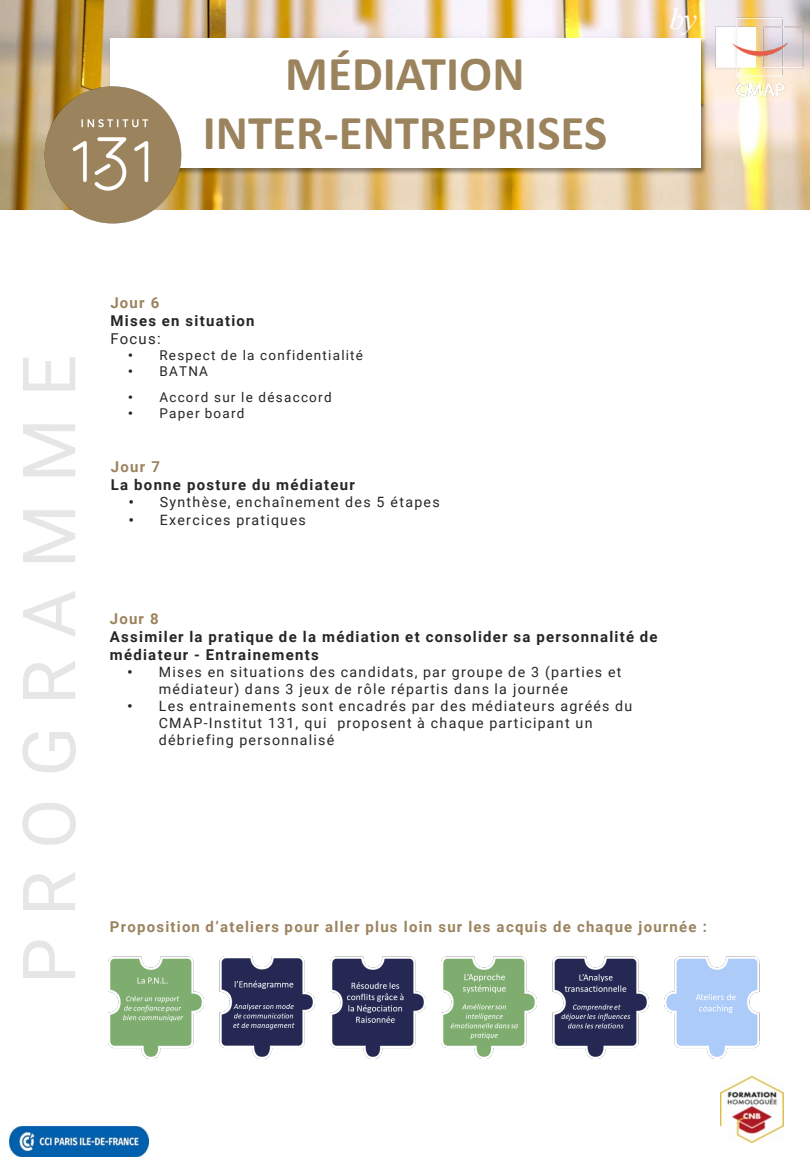
<style>
.page{position:relative;width:810px;height:1170px;background:#fff}
.page>*{position:absolute;margin:0;border:0;box-sizing:border-box;transform-origin:0 0}
.t1{font:73.5px "Roboto";letter-spacing:.295em;color:#e7e6e6}
.t2{font:700 48.9px/58.8px "Calibri";color:#9b835e;text-align:center}
.t3{font:italic 30px "Times New Roman";color:#fff}
.t4{font:700 15px/18px "Roboto";letter-spacing:.085em;color:#262626}
.t5{font:700 15px "Roboto";letter-spacing:.085em;color:#9b835e}
.t6{font:15px "Roboto";letter-spacing:.085em;color:#262626}
.t7{font:14.25px/17.1px "Roboto";letter-spacing:.09em;color:#262626}
.t8{font:13.5px "Roboto";letter-spacing:.09em;color:#262626}
.s1{font-family:"Arial"}
</style>
<div class="page">
<img style="left:0;top:0;width:810px;height:210px">
<img style="left:107px;top:35px;width:603px;height:143px">
<img style="left:170px;top:26px;width:476px;height:174px">
<div style="left:110px;top:38px;width:590px;height:130px;background:#fff"></div>
<img style="left:710px;top:8px;width:99px;height:98px">
<img style="left:44px;top:86px;width:140px;height:138px">
<img style="left:9px;top:1126px;width:140px;height:30px">
<img style="left:720px;top:1077px;width:64px;height:65px">
<img style="left:664px;top:957px;width:95px;height:102px">
<img style="left:553px;top:957px;width:95px;height:102px">
<img style="left:108px;top:957px;width:95px;height:102px">
<img style="left:219px;top:957px;width:96px;height:102px">
<img style="left:331px;top:957px;width:95px;height:102px">
<img style="left:442px;top:957px;width:95px;height:102px">
<h2 class="t2" style="left:203px;top:43px;width:406px">MÉDIATION<br>INTER-ENTREPRISES</h2>
<h3 class="t3" style="left:669px;top:-1px;width:29px">by</h3>
<p class="t1" style="left:-2px;top:984px;width:631px;rotate:-90deg">PROGRAMME</p>
<p class="t5" style="left:110px;top:292px;width:51px">Jour 6</p>
<p class="t4" style="left:110px;top:311px;width:146px">Mises en situation</p>
<p class="t6" style="left:110px;top:328px;width:52px">Focus:</p>
<p class="t8" style="left:128px;top:346px;width:236px"><span class="s1">•</span> Respect de la confidentialité</p>
<p class="t8" style="left:128px;top:362px;width:81px"><span class="s1">•</span> BATNA</p>
<p class="t8" style="left:128px;top:387px;width:205px"><span class="s1">•</span> Accord sur le désaccord</p>
<p class="t8" style="left:128px;top:404px;width:118px"><span class="s1">•</span> Paper board</p>
<p class="t5" style="left:111px;top:456px;width:51px">Jour 7</p>
<p class="t4" style="left:111px;top:475px;width:245px">La bonne posture du médiateur</p>
<p class="t7" style="left:129px;top:493px;width:313px"><span class="s1">•</span> Synthèse, enchaînement des 5 étapes</p>
<p class="t7" style="left:129px;top:510px;width:179px"><span class="s1">•</span> Exercices pratiques</p>
<p class="t5" style="left:110px;top:608px;width:51px">Jour 8</p>
<p class="t4" style="left:110px;top:627px;width:549px">Assimiler la pratique de la médiation et consolider sa personnalité de médiateur - Entrainements</p>
<p class="t7" style="left:159px;top:663px;width:464px;text-indent:-31px"><span class="s1">•</span> Mises en situations des candidats, par groupe de 3 (parties et médiateur) dans 3 jeux de rôle répartis dans la journée</p>
<p class="t7" style="left:159px;top:697px;width:475px;text-indent:-31px"><span class="s1">•</span> Les entrainements sont encadrés par des médiateurs agréés du<br>CMAP-Institut 131, qui proposent à chaque participant un débriefing personnalisé</p>
<p class="t5" style="left:110px;top:916px;width:599px">Proposition d’ateliers pour aller plus loin sur les acquis de chaque journée :</p>
</div>
